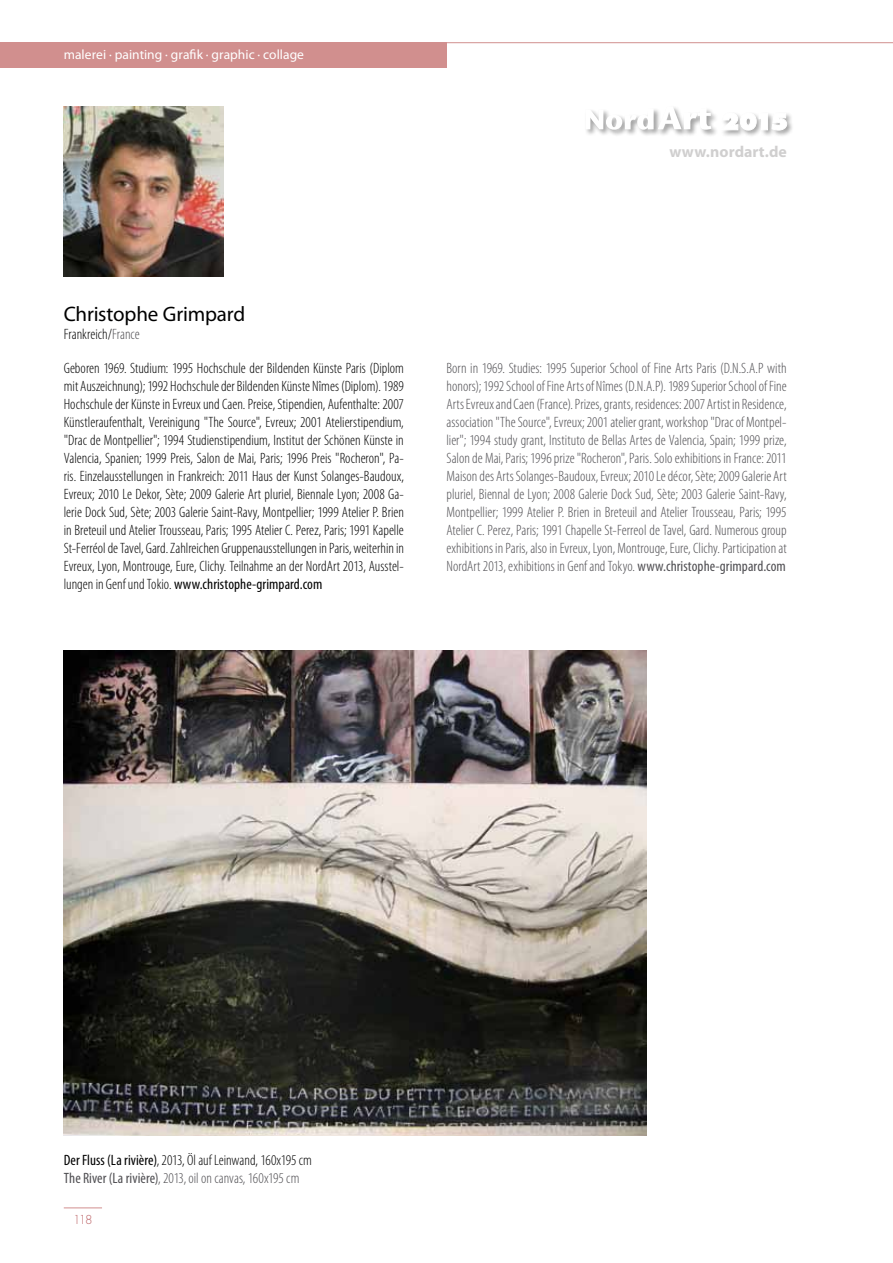
<style>
.page{position:relative;width:893px;height:1263px;background:#fff}
.page>*{position:absolute;margin:0;border:0;box-sizing:border-box;transform-origin:0 0}
.t1{font:21px "Myriad Pro";letter-spacing:-.01em;color:#000}
.t2{font:700 15.9px "Myriad Pro";letter-spacing:.005em;color:#d0cfcf}
.t3{font:300 condensed 15px/18px "Myriad Pro";color:#000;text-align:justify}
.t4{font:300 condensed 15px/18px "Myriad Pro";color:#504f53;text-align:justify}
.t5{font:13.5px "Myriad Pro";letter-spacing:.005em;color:#fff}
.t6{font:300 12px "Futura Std";color:#bc6367}
.s1{color:#504f53}
.s2{font-weight:400}
.s3{font-weight:400;color:#504f53}
</style>
<div class="page">
<div style="left:0;top:43px;width:446px;height:25px;background:#d18f8e"></div>
<hr style="left:446px;top:42px;width:447px;height:1px;background:#d18f8e">
<hr style="left:64px;top:1207px;width:38px;height:1px;background:#d18f8e">
<div style="left:720px;top:111px;width:74px;height:27px;background:#000;opacity:.75"></div>
<svg style="left:721px;top:113px;width:66px;height:17px"></svg>
<div style="left:584px;top:107px;width:77px;height:30px;background:#000;opacity:.75"></div>
<div style="left:656px;top:105px;width:62px;height:32px;background:#000;opacity:.75"></div>
<svg style="left:586px;top:106px;width:125px;height:24px"></svg>
<img style="left:64px;top:651px;width:583px;height:485px">
<img style="left:64px;top:106px;width:160px;height:170px">
<p class="t5" style="left:64px;top:46px;width:242px">malerei · painting · grafik · graphic · collage</p>
<p class="t2" style="left:669px;top:142px;width:119px">www.nordart.de</p>
<h1 class="t1" style="left:64px;top:301px;width:183px">Christophe Grimpard</h1>
<p class="t3" style="left:64px;top:325px;width:77px">Frankreich/<span class="s1">France</span></p>
<p class="t3" style="left:64px;top:359px;width:342px">Geboren 1969. Studium: 1995 Hochschule der Bildenden Künste Paris (Diplom mit Auszeichnung); 1992 Hochschule der Bildenden Künste Nîmes (Diplom). 1989<br>Hochschule der Künste in Evreux und Caen. Preise, Stipendien, Aufenthalte: 2007<br>Künstleraufenthalt, Vereinigung "The Source", Evreux; 2001 Atelierstipendium, "Drac de Montpellier"; 1994 Studienstipendium, Institut der Schönen Künste in Valencia, Spanien; 1999 Preis, Salon de Mai, Paris; 1996 Preis "Rocheron", Pa&shy;ris. Einzelausstellungen in Frankreich: 2011 Haus der Kunst Solanges-Baudoux, Evreux; 2010 Le Dekor, Sète; 2009 Galerie Art pluriel, Biennale Lyon; 2008 Ga&shy;lerie Dock Sud, Sète; 2003 Galerie Saint-Ravy, Montpellier; 1999 Atelier P. Brien in Breteuil und Atelier Trousseau, Paris; 1995 Atelier C. Perez, Paris; 1991 Kapelle St-Ferréol de Tavel, Gard. Zahlreichen Gruppenausstellungen in Paris, weiterhin in Evreux, Lyon, Montrouge, Eure, Clichy. Teilnahme an der NordArt 2013, Ausstel&shy;lungen in Genf und Tokio. <span class="s2">www.christophe-grimpard.com</span></p>
<p class="t4" style="left:446px;top:359px;width:342px">Born in 1969. Studies: 1995 Superior School of Fine Arts Paris (D.N.S.A.P with honors); 1992 School of Fine Arts of Nîmes (D.N.A.P). 1989 Superior School of Fine Arts Evreux and Caen (France). Prizes, grants, residences: 2007 Artist in Residence, association "The Source", Evreux; 2001 atelier grant, workshop "Drac of Montpel&shy;lier"; 1994 study grant, Instituto de Bellas Artes de Valencia, Spain; 1999 prize, Salon de Mai, Paris; 1996 prize "Rocheron", Paris. Solo exhibitions in France: 2011<br>Maison des Arts Solanges-Baudoux, Evreux; 2010 Le décor, Sète; 2009 Galerie Art pluriel, Biennal de Lyon; 2008 Galerie Dock Sud, Sète; 2003 Galerie Saint-Ravy, Montpellier; 1999 Atelier P. Brien in Breteuil and Atelier Trousseau, Paris; 1995<br>Atelier C. Perez, Paris; 1991 Chapelle St-Ferreol de Tavel, Gard. Numerous group exhibitions in Paris, also in Evreux, Lyon, Montrouge, Eure, Clichy. Participation at NordArt 2013, exhibitions in Genf and Tokyo. <span class="s2">www.christophe-grimpard.com</span></p>
<p class="t3" style="left:64px;top:1151px;width:250px"><span class="s2">Der Fluss (La rivière)</span>, 2013, Öl auf Leinwand, 160x195 cm<br><span class="s3">The River (La rivière)</span><span class="s1">, 2013, oil on canvas, 160x195 cm</span></p>
<p class="t6" style="left:73px;top:1212px;width:21px">118</p>
</div>
